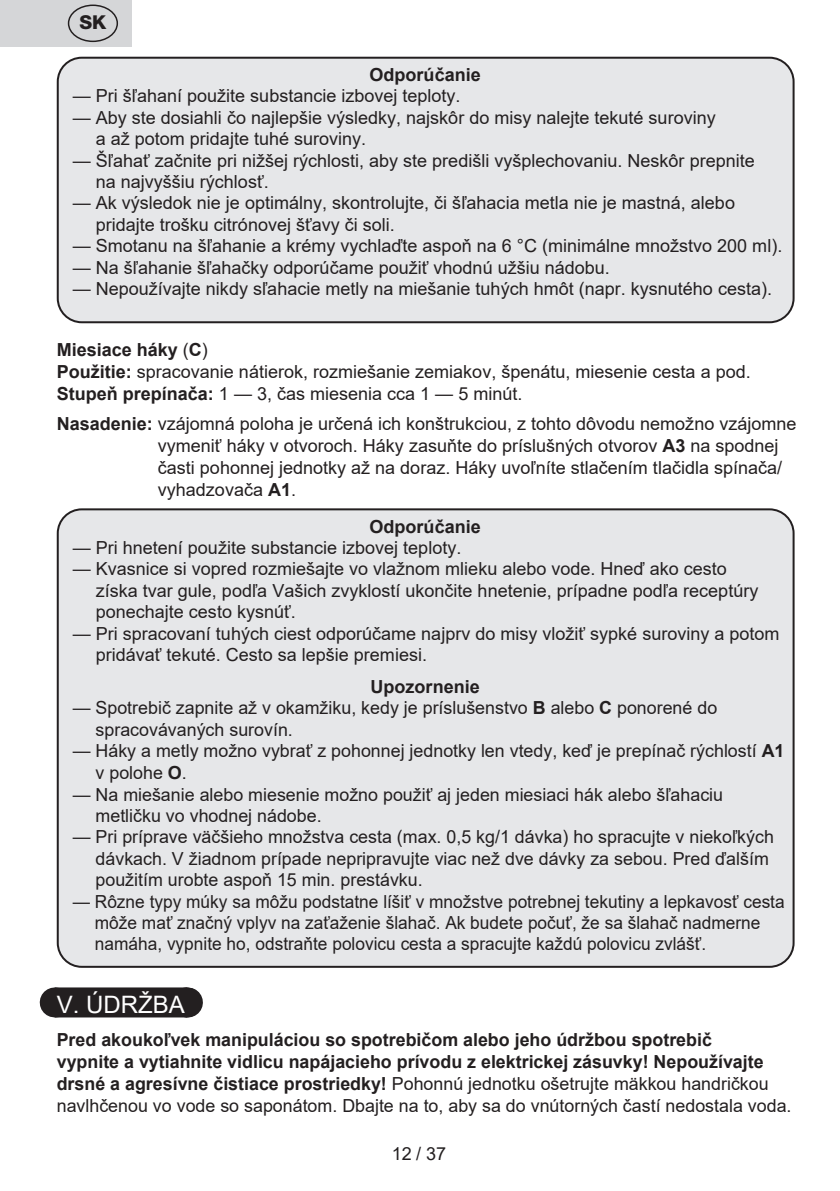
<style>
.page{position:relative;width:840px;height:1191px;background:#fff}
.page>*{position:absolute;margin:0;border:0;box-sizing:border-box;transform-origin:0 0}
.t1{font:24px "Arial";color:#fff}
.t2{font:800 19.2px "Helvetica Neue OT";color:#231f20}
.t3{font:18px/21.4px "Arial";color:#231f20}
.t4{font:700 18px/22px "Arial";color:#231f20}
.t5{font:18px/21.4px "Arial";color:#231f20;scale:.96 1}
.s1{font-weight:700}
.s2{font-weight:400}
</style>
<div class="page">
<div style="left:55px;top:987px;width:132px;height:30px;background:#231f20"></div>
<svg style="left:121px;top:987px;width:66px;height:1px"></svg>
<hr style="left:187px;top:987px;width:1px;height:30px;background:#231f20">
<div style="left:58px;top:58px;width:735px;height:264px;background:#e6e7e9;border-radius:24px"></div>
<div style="left:57px;top:57px;width:737px;height:266px;border:2px solid #231f20;border-radius:24px"></div>
<div style="left:58px;top:509px;width:735px;height:457px;background:#e6e7e9;border-radius:24px"></div>
<div style="left:57px;top:508px;width:737px;height:459px;border:2px solid #231f20;border-radius:24px"></div>
<div style="left:0;top:0;width:131px;height:47px;background:#d5d6d8"></div>
<div style="left:68px;top:5px;width:50px;height:37px;border:1px solid #231f20;border-radius:50%"></div>
<p class="t2" style="left:79px;top:11px;width:28px">SK</p>
<p class="t4" style="left:369px;top:64px;width:113px">Odporúčanie</p>
<p class="t3" style="left:73px;top:85px;width:389px">— Pri šľahaní použite substancie izbovej teploty.</p>
<p class="t3" style="left:96px;top:107px;width:621px;text-indent:-23px">— Aby ste dosiahli čo najlepšie výsledky, najskôr do misy nalejte tekuté suroviny a až potom pridajte tuhé suroviny.</p>
<p class="t3" style="left:96px;top:149px;width:660px;text-indent:-23px">— Šľahať začnite pri nižšej rýchlosti, aby ste predišli vyšplechovaniu. Neskôr prepnite na najvyššiu rýchlosť.</p>
<p class="t3" style="left:96px;top:192px;width:640px;text-indent:-23px">— Ak výsledok nie je optimálny, skontrolujte, či šľahacia metla nie je mastná, alebo pridajte trošku citrónovej šťavy či soli.</p>
<p class="t3" style="left:73px;top:235px;width:710px">— Smotanu na šľahanie a krémy vychlaďte aspoň na 6 °C (minimálne množstvo 200 ml).</p>
<p class="t3" style="left:73px;top:256px;width:538px">— Na šľahanie šľahačky odporúčame použiť vhodnú užšiu nádobu.</p>
<p class="t3" style="left:73px;top:278px;width:700px">— Nepoužívajte nikdy sľahacie metly na miešanie tuhých hmôt (napr. kysnutého cesta).</p>
<p class="t3" style="left:57px;top:339px;width:695px;line-height:22px"><span class="s1">Miesiace háky</span> (<span class="s1">C</span>)<br><span class="s1">Použitie:</span> spracovanie nátierok, rozmiešanie zemiakov, špenátu, miesenie cesta a pod.<br><span class="s1">Stupeň prepínača:</span> 1 — 3, čas miesenia cca 1 — 5 minút.</p>
<p class="t3" style="left:158px;top:413px;width:639px;line-height:22px;text-indent:-101px"><span class="s1">Nasadenie:</span> vzájomná poloha je určená ich konštrukciou, z tohto dôvodu nemožno vzájomne vymeniť háky v otvoroch. Háky zasuňte do príslušných otvorov <span class="s1">A3</span> na spodnej časti pohonnej jednotky až na doraz. Háky uvoľníte stlačením tlačidla spínača/ vyhadzovača <span class="s1">A1</span>.</p>
<p class="t4" style="left:369px;top:515px;width:113px">Odporúčanie</p>
<p class="t3" style="left:73px;top:537px;width:390px">— Pri hnetení použite substancie izbovej teploty.</p>
<p class="t3" style="left:96px;top:558px;width:663px;text-indent:-23px">— Kvasnice si vopred rozmiešajte vo vlažnom mlieku alebo vode. Hneď ako cesto získa tvar gule, podľa Vašich zvyklostí ukončite hnetenie, prípadne podľa receptúry ponechajte cesto kysnúť.</p>
<p class="t3" style="left:96px;top:622px;width:684px;text-indent:-23px">— Pri spracovaní tuhých ciest odporúčame najprv do misy vložiť sypké suroviny a potom pridávať tekuté. Cesto sa lepšie premiesi.</p>
<p class="t4" style="left:370px;top:676px;width:111px">Upozornenie</p>
<p class="t3" style="left:95px;top:697px;width:623px;text-indent:-23px">— Spotrebič zapnite až v okamžiku, kedy je príslušenstvo <span class="s1">B</span> alebo <span class="s1">C</span> ponorené do spracovávaných surovín.</p>
<p class="t3" style="left:95px;top:739px;width:690px;line-height:22px;text-indent:-23px">— Háky a metly možno vybrať z pohonnej jednotky len vtedy, keď je prepínač rýchlostí <span class="s1">A1 </span>v polohe <span class="s1">O</span>.</p>
<p class="t3" style="left:95px;top:783px;width:628px;text-indent:-23px">— Na miešanie alebo miesenie možno použiť aj jeden miesiaci hák alebo šľahaciu metličku vo vhodnej nádobe.</p>
<p class="t3" style="left:95px;top:826px;width:679px;text-indent:-23px">— Pri príprave väčšieho množstva cesta (max. 0,5 kg/1 dávka) ho spracujte v niekoľkých dávkach. V žiadnom prípade nepripravujte viac než dve dávky za sebou. Pred ďalším použitím urobte aspoň 15 min. prestávku.</p>
<p class="t5" style="left:95px;top:890px;width:719px;text-indent:-22px">— Rôzne typy múky sa môžu podstatne líšiť v množstve potrebnej tekutiny a lepkavosť cesta môže mať značný vplyv na zaťaženie šlahač. Ak budete počuť, že sa šlahač nadmerne namáha, vypnite ho, odstraňte polovicu cesta a spracujte každú polovicu zvlášť.</p>
<h1 class="t1" style="left:57px;top:987px;width:130px">V. ÚDRŽBA</h1>
<p class="t4" style="left:57px;top:1029px;width:736px">Pred akoukoľvek manipuláciou so spotrebičom alebo jeho údržbou spotrebič<br>vypnite a vytiahnite vidlicu napájacieho prívodu z elektrickej zásuvky! Nepoužívajte drsné a agresívne čistiace prostriedky! <span class="s2">Pohonnú jednotku ošetrujte mäkkou handričkou navlhčenou vo vode so saponátom. Dbajte na to, aby sa do vnútorných častí nedostala voda.</span></p>
<p class="t3" style="left:391px;top:1142px;width:56px">12 / 37</p>
</div>
